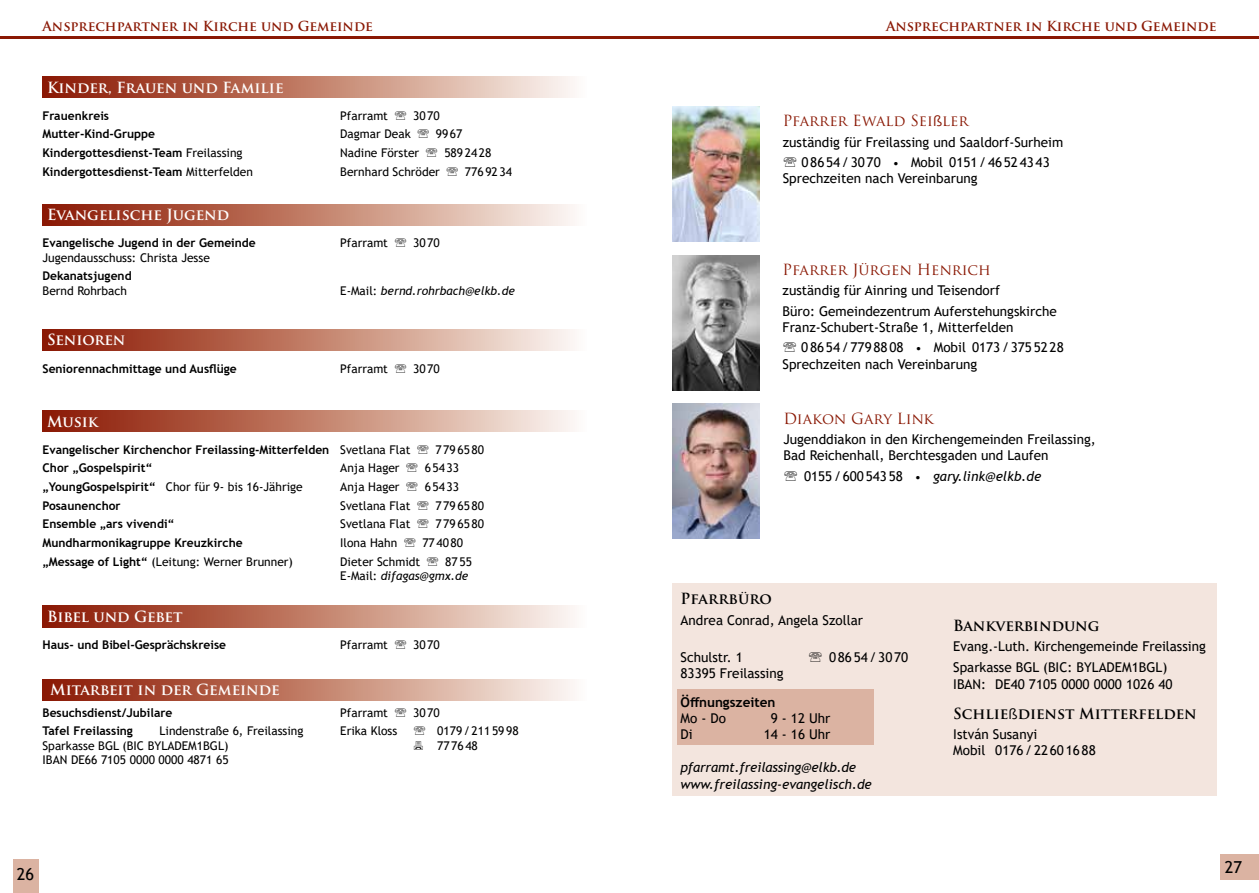
<style>
.page{position:relative;width:1259px;height:893px;background:#fff}
.page>*{position:absolute;margin:0;border:0;box-sizing:border-box;transform-origin:0 0}
.t1{font:16.5px "Trebuchet MS";color:#000}
.t2{font:700 15px "Trajan Pro";color:#fff}
.t3{font:15px "Trajan Pro";color:#8a1804}
.t4{font:700 15px "Trajan Pro";color:#000}
.t5{font:700 15px "Trajan Pro";letter-spacing:-.02em;color:#fff}
.t6{font:13.5px/20.4px "Trebuchet MS";color:#000}
.t7{font:italic 13.5px/16.2px "Trebuchet MS";color:#000}
.t8{font:700 13.5px "Trajan Pro";color:#8a1804}
.t9{font:700 13.5px "Trebuchet MS";color:#000}
.t10{font:12px "Trebuchet MS";color:#000}
.t11{font:700 12px "Trebuchet MS";color:#000}
.t12{font:italic 12px/14.4px "Trebuchet MS";color:#000;text-align:right}
.t13{font:12px "Trebuchet MS";letter-spacing:.06em;color:#000}
.s1{font-weight:400}
.s2{font-style:normal}
.s3{font-weight:700}
.s4{font-family:"Corbel"}
.s5{font-size:12px}
.s6{font-style:normal;font-size:12px}
.s7{font-family:"Corbel";font-weight:400}
</style>
<div class="page">
<div style="left:1220px;top:855px;width:39px;height:25px;background:#dbb3a2"></div>
<div style="left:13px;top:859px;width:25px;height:34px;background:#dbb3a2"></div>
<hr style="left:630px;top:36px;width:629px;height:2px;background:#8a1804">
<hr style="left:0;top:36px;width:629px;height:2px;background:#8a1804">
<div style="left:43px;top:410px;width:544px;height:22px;background:linear-gradient(to right,#891200,#fdf7ee)"></div>
<div style="left:43px;top:77px;width:544px;height:21px;background:linear-gradient(to right,#891200,#fdf7ee)"></div>
<div style="left:43px;top:606px;width:544px;height:21px;background:linear-gradient(to right,#891200,#fdf7ee)"></div>
<div style="left:43px;top:679px;width:544px;height:21px;background:linear-gradient(to right,#891200,#fdf7ee)"></div>
<div style="left:43px;top:204px;width:544px;height:21px;background:linear-gradient(to right,#891200,#fdf7ee)"></div>
<div style="left:43px;top:330px;width:544px;height:20px;background:linear-gradient(to right,#891200,#fdf7ee)"></div>
<img style="left:672px;top:106px;width:87px;height:135px">
<div style="left:672px;top:583px;width:544px;height:213px;background:#f3e5de"></div>
<div style="left:677px;top:689px;width:197px;height:55px;background:#dbb3a2"></div>
<img style="left:672px;top:255px;width:87px;height:135px">
<img style="left:673px;top:404px;width:87px;height:135px">
<p class="t8" style="left:43px;top:18px;width:332px">Ansprechpartner in Kirche und Gemeinde</p>
<p class="t2" style="left:47px;top:78px;width:238px">Kinder, Frauen und Familie</p>
<p class="t11" style="left:43px;top:108px;width:68px">Frauenkreis</p>
<p class="t10" style="left:340px;top:108px;width:49px">Pfarramt</p>
<p class="t10" style="left:413px;top:108px;width:28px">3070</p>
<p class="t11" style="left:43px;top:127px;width:114px">Mutter-Kind-Gruppe</p>
<p class="t10" style="left:340px;top:127px;width:72px">Dagmar Deak</p>
<p class="t10" style="left:436px;top:127px;width:28px">9967</p>
<p class="t11" style="left:43px;top:145px;width:202px">Kindergottesdienst-Team <span class="s1">Freilassing</span></p>
<p class="t10" style="left:340px;top:145px;width:80px">Nadine Förster</p>
<p class="t10" style="left:444px;top:145px;width:49px">5892428</p>
<p class="t11" style="left:43px;top:164px;width:212px">Kindergottesdienst-Team <span class="s1">Mitterfelden</span></p>
<p class="t10" style="left:340px;top:164px;width:101px">Bernhard Schröder</p>
<p class="t10" style="left:465px;top:164px;width:49px">7769234</p>
<p class="t2" style="left:47px;top:206px;width:184px">Evangelische Jugend</p>
<p class="t11" style="left:43px;top:236px;width:215px">Evangelische Jugend in der Gemeinde</p>
<p class="t10" style="left:340px;top:236px;width:49px">Pfarramt</p>
<p class="t10" style="left:413px;top:236px;width:28px">3070</p>
<p class="t10" style="left:43px;top:250px;width:169px">Jugendausschuss: Christa Jesse</p>
<p class="t11" style="left:43px;top:269px;width:91px">Dekanatsjugend</p>
<p class="t10" style="left:43px;top:283px;width:86px">Bernd Rohrbach</p>
<p class="t12" style="left:340px;top:283px;width:176px"><span class="s2">E-Mail:</span> bernd.rohrbach@elkb.de</p>
<p class="t5" style="left:47px;top:331px;width:80px">Senioren</p>
<p class="t11" style="left:43px;top:361px;width:196px">Seniorennachmittage und Ausflüge</p>
<p class="t10" style="left:340px;top:361px;width:49px">Pfarramt</p>
<p class="t10" style="left:413px;top:361px;width:28px">3070</p>
<p class="t2" style="left:47px;top:412px;width:53px">Musik</p>
<p class="t11" style="left:43px;top:442px;width:369px">Evangelischer Kirchenchor Freilassing-Mitterfelden <span class="s1">Svetlana Flat</span></p>
<p class="t13" style="left:435px;top:442px;width:50px">7796580</p>
<p class="t11" style="left:43px;top:460px;width:111px">Chor „Gospelspirit“</p>
<p class="t10" style="left:340px;top:460px;width:61px">Anja Hager</p>
<p class="t10" style="left:425px;top:460px;width:36px">65433</p>
<p class="t10" style="left:43px;top:479px;width:262px"><span class="s3">„YoungGospelspirit“</span> Chor für 9- bis 16-Jährige</p>
<p class="t10" style="left:340px;top:479px;width:61px">Anja Hager</p>
<p class="t10" style="left:425px;top:479px;width:36px">65433</p>
<p class="t11" style="left:43px;top:498px;width:80px">Posaunenchor</p>
<p class="t10" style="left:340px;top:498px;width:72px">Svetlana Flat</p>
<p class="t13" style="left:435px;top:498px;width:50px">7796580</p>
<p class="t11" style="left:43px;top:516px;width:134px">Ensemble „ars vivendi“</p>
<p class="t10" style="left:340px;top:516px;width:72px">Svetlana Flat</p>
<p class="t13" style="left:435px;top:516px;width:50px">7796580</p>
<p class="t11" style="left:43px;top:535px;width:202px">Mundharmonikagruppe Kreuzkirche</p>
<p class="t10" style="left:340px;top:535px;width:59px">Ilona Hahn</p>
<p class="t10" style="left:422px;top:535px;width:42px">774080</p>
<p class="t10" style="left:43px;top:554px;width:252px"><span class="s3">„Message of Light“</span> (Leitung: Werner Brunner)</p>
<p class="t10" style="left:340px;top:554px;width:81px">Dieter Schmidt</p>
<p class="t12" style="left:340px;top:554px;width:133px"><span class="s2">8755<br>E-Mail:</span> difagas@gmx.de</p>
<p class="t5" style="left:47px;top:607px;width:137px">Bibel und Gebet</p>
<p class="t11" style="left:43px;top:637px;width:185px">Haus- und Bibel-Gesprächskreise</p>
<p class="t10" style="left:340px;top:637px;width:49px">Pfarramt</p>
<p class="t10" style="left:413px;top:637px;width:28px">3070</p>
<p class="t2" style="left:50px;top:680px;width:231px">Mitarbeit in der Gemeinde</p>
<p class="t11" style="left:43px;top:705px;width:131px">Besuchsdienst/Jubilare</p>
<p class="t10" style="left:340px;top:705px;width:49px">Pfarramt</p>
<p class="t10" style="left:413px;top:705px;width:28px">3070</p>
<p class="t11" style="left:43px;top:723px;width:92px">Tafel Freilassing</p>
<p class="t10" style="left:160px;top:723px;width:145px">Lindenstraße 6, Freilassing</p>
<p class="t10" style="left:340px;top:723px;width:59px">Erika Kloss</p>
<p class="t10" style="left:437px;top:723px;width:83px">0179/2115998</p>
<p class="t10" style="left:43px;top:738px;width:187px">Sparkasse BGL (BIC BYLADEM1BGL)</p>
<p class="t10" style="left:437px;top:738px;width:42px">777648</p>
<p class="t10" style="left:43px;top:752px;width:188px">IBAN DE66 7105 0000 0000 4871 65</p>
<p class="t1" style="left:17px;top:864px;width:19px">26</p>
<p class="t8" style="left:886px;top:18px;width:332px">Ansprechpartner in Kirche und Gemeinde</p>
<p class="t3" style="left:783px;top:111px;width:187px">Pfarrer Ewald Sei<span class="s4">ß</span>ler</p>
<p class="t6" style="left:783px;top:131px;width:282px;text-align:center">zuständig für Freilassing und Saaldorf-Surheim<br>08654/3070 <span class="s5">•</span> Mobil 0151/46524343</p>
<p class="t6" style="left:783px;top:168px;width:196px">Sprechzeiten nach Vereinbarung</p>
<p class="t3" style="left:782px;top:260px;width:210px">Pfarrer Jürgen Henrich</p>
<p class="t6" style="left:782px;top:280px;width:276px">zuständig für Ainring und Teisendorf<br>Büro: Gemeindezentrum Auferstehungskirche</p>
<p class="t6" style="left:801px;top:317px;width:264px;text-indent:-19px">Franz-Schubert-Straße 1, Mitterfelden<br>08654/7798808 <span class="s5">•</span> Mobil 0173/3755228</p>
<p class="t6" style="left:782px;top:354px;width:196px">Sprechzeiten nach Vereinbarung</p>
<p class="t3" style="left:783px;top:409px;width:152px">Diakon Gary Link</p>
<p class="t6" style="left:783px;top:431px;width:314px;line-height:16.2px">Jugenddiakon in den Kirchengemeinden Freilassing,<br>Bad Reichenhall, Berchtesgaden und Laufen</p>
<p class="t7" style="left:804px;top:468px;width:239px"><span class="s2">0155/60054358</span> <span class="s6">•</span> gary.link@elkb.de</p>
<p class="t4" style="left:680px;top:590px;width:93px">Pfarrbüro</p>
<p class="t6" style="left:680px;top:610px;width:184px">Andrea Conrad, Angela Szollar</p>
<p class="t6" style="left:680px;top:646px;width:64px">Schulstr. 1</p>
<p class="t6" style="left:829px;top:646px;width:81px">08654/3070</p>
<p class="t6" style="left:680px;top:663px;width:104px">83395 Freilassing</p>
<p class="t9" style="left:680px;top:693px;width:97px">Öffnungszeiten</p>
<p class="t6" style="left:680px;top:708px;width:47px">Mo - Do</p>
<p class="t6" style="left:771px;top:708px;width:61px">9 - 12 Uhr</p>
<p class="t6" style="left:680px;top:724px;width:14px">Di</p>
<p class="t6" style="left:763px;top:724px;width:68px">14 - 16 Uhr</p>
<p class="t7" style="left:680px;top:759px;width:193px">pfarramt.freilassing@elkb.de www.freilassing-evangelisch.de</p>
<p class="t4" style="left:953px;top:616px;width:148px">Bankverbindung</p>
<p class="t6" style="left:953px;top:636px;width:254px">Evang.-Luth. Kirchengemeinde Freilassing<br>Sparkasse BGL (BIC: BYLADEM1BGL)</p>
<p class="t6" style="left:953px;top:674px;width:221px">IBAN: DE40 7105 0000 0000 1026 40</p>
<p class="t4" style="left:953px;top:705px;width:245px">Schlie<span class="s7">ß</span>dienst Mitterfelden</p>
<p class="t6" style="left:953px;top:726px;width:144px;line-height:16.2px">István Susanyi<br>Mobil 0176/22601688</p>
<p class="t1" style="left:1224px;top:857px;width:19px">27</p>
</div>
